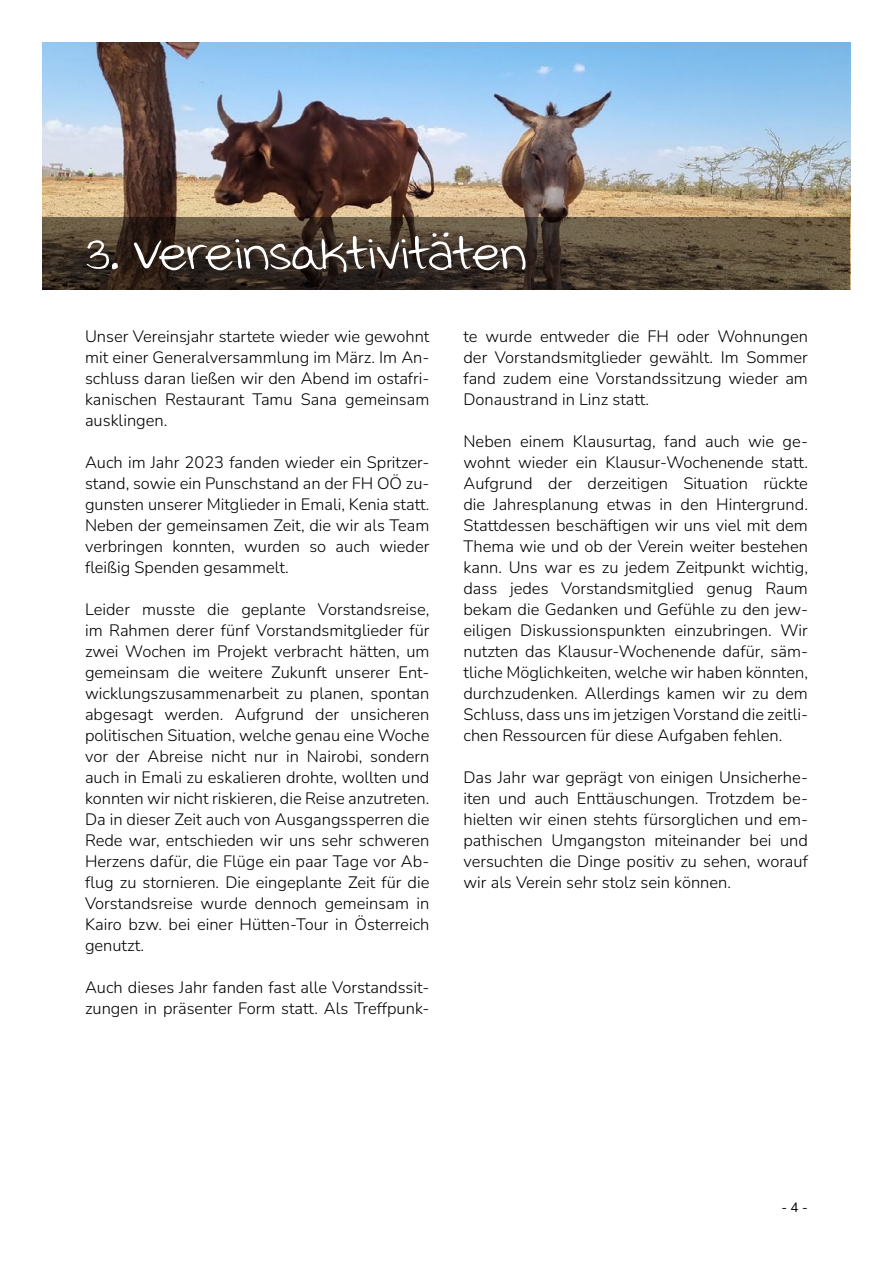
<style>
.page{position:relative;width:893px;height:1263px;background:#fff}
.page>*{position:absolute;margin:0;border:0;box-sizing:border-box;transform-origin:0 0}
.t1{font:60px "Swister";color:#fff}
.t2{font:300 16.5px/21px "Nunito";color:#000;text-align:justify}
.t3{font:13.5px "Nunito";color:#000}
</style>
<div class="page">
<img style="left:43px;top:43px;width:807px;height:174px">
<svg style="left:43px;top:217px;width:807px;height:72px;background:#4a3d30"></svg>
<h1 class="t1" style="left:85px;top:212px;width:443px">3. Vereinsaktivitäten</h1>
<p class="t2" style="left:85px;top:325px;width:346px">Unser Vereinsjahr startete wieder wie gewohnt mit einer Generalversammlung im März. Im An&shy;schluss daran ließen wir den Abend im ostafri&shy;kanischen Restaurant Tamu Sana gemeinsam ausklingen.</p>
<p class="t2" style="left:85px;top:451px;width:346px">Auch im Jahr 2023 fanden wieder ein Spritzer&shy;stand, sowie ein Punschstand an der FH OÖ zu&shy;gunsten unserer Mitglieder in Emali, Kenia statt.<br>Neben der gemeinsamen Zeit, die wir als Team verbringen konnten, wurden so auch wieder fleißig Spenden gesammelt.</p>
<p class="t2" style="left:85px;top:598px;width:346px">Leider musste die geplante Vorstandsreise, im Rahmen derer fünf Vorstandsmitglieder für zwei Wochen im Projekt verbracht hätten, um gemeinsam die weitere Zukunft unserer Ent&shy;wicklungszusammenarbeit zu planen, spontan abgesagt werden. Aufgrund der unsicheren politischen Situation, welche genau eine Woche vor der Abreise nicht nur in Nairobi, sondern auch in Emali zu eskalieren drohte, wollten und konnten wir nicht riskieren, die Reise anzutreten.<br>Da in dieser Zeit auch von Ausgangssperren die Rede war, entschieden wir uns sehr schweren Herzens dafür, die Flüge ein paar Tage vor Ab&shy;flug zu stornieren. Die eingeplante Zeit für die Vorstandsreise wurde dennoch gemeinsam in Kairo bzw. bei einer Hütten-Tour in Österreich genutzt.</p>
<p class="t2" style="left:85px;top:976px;width:346px">Auch dieses Jahr fanden fast alle Vorstandssit&shy;zungen in präsenter Form statt. Als Treffpunk-</p>
<p class="t2" style="left:463px;top:325px;width:346px">te wurde entweder die FH oder Wohnungen der Vorstandsmitglieder gewählt. Im Sommer fand zudem eine Vorstandssitzung wieder am Donaustrand in Linz statt.</p>
<p class="t2" style="left:463px;top:430px;width:346px">Neben einem Klausurtag, fand auch wie ge&shy;wohnt wieder ein Klausur-Wochenende statt.<br>Aufgrund der derzeitigen Situation rückte die Jahresplanung etwas in den Hintergrund.<br>Stattdessen beschäftigen wir uns viel mit dem Thema wie und ob der Verein weiter bestehen kann. Uns war es zu jedem Zeitpunkt wichtig, dass jedes Vorstandsmitglied genug Raum bekam die Gedanken und Gefühle zu den jew&shy;eiligen Diskussionspunkten einzubringen. Wir nutzten das Klausur-Wochenende dafür, säm&shy;tliche Möglichkeiten, welche wir haben könnten, durchzudenken. Allerdings kamen wir zu dem Schluss, dass uns im jetzigen Vorstand die zeitli&shy;chen Ressourcen für diese Aufgaben fehlen.</p>
<p class="t2" style="left:463px;top:766px;width:346px">Das Jahr war geprägt von einigen Unsicherhe&shy;iten und auch Enttäuschungen. Trotzdem be&shy;hielten wir einen stehts fürsorglichen und em&shy;pathischen Umgangston miteinander bei und versuchten die Dinge positiv zu sehen, worauf wir als Verein sehr stolz sein können.</p>
<p class="t3" style="left:781px;top:1198px;width:28px">- 4 -</p>
</div>
